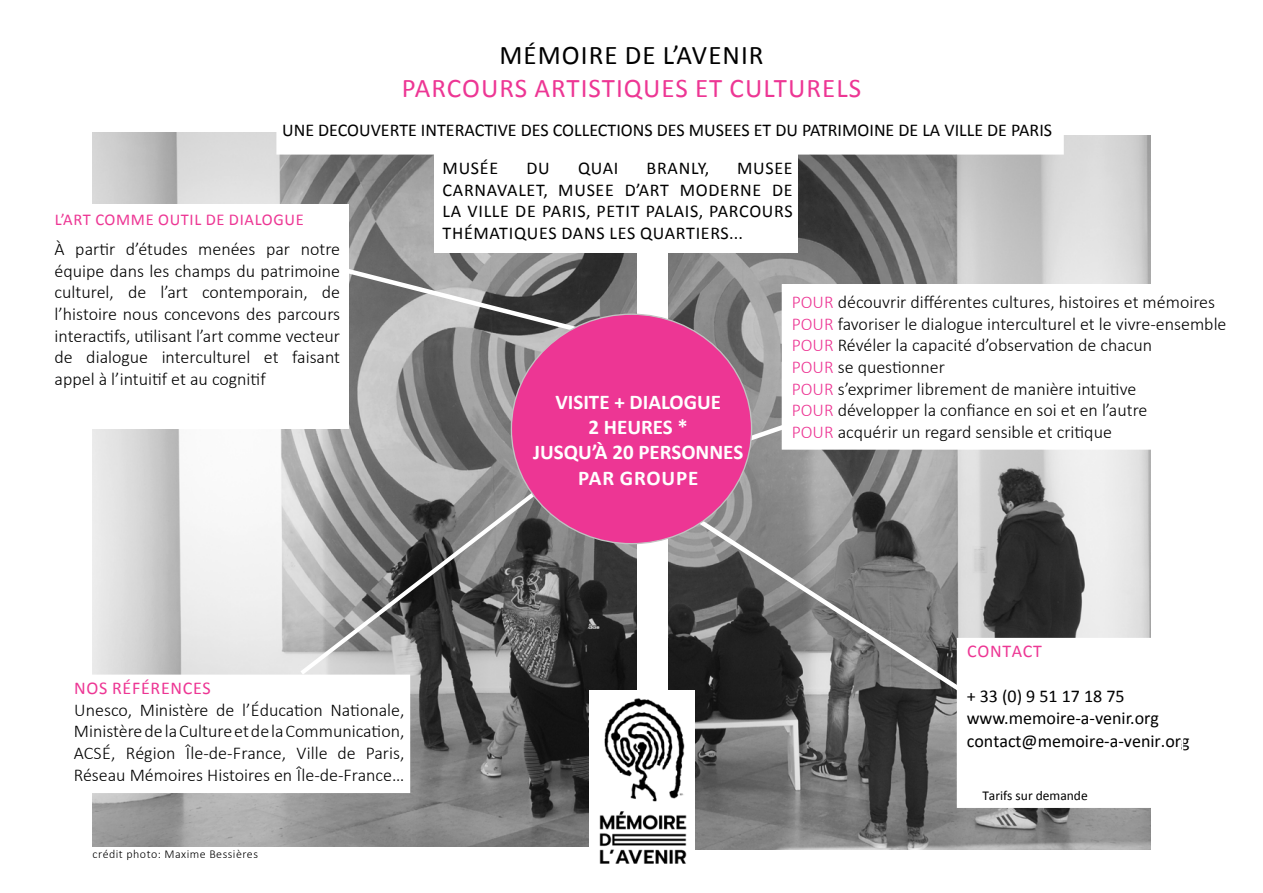
<style>
.page{position:relative;width:1263px;height:893px;background:#fff}
.page>*{position:absolute;margin:0;border:0;box-sizing:border-box;transform-origin:0 0}
.t1{font:27px "Calibri";letter-spacing:.04em;color:#ed3694}
.t2{font:27px "Calibri";letter-spacing:.04em;color:#000}
.t3{font:700 21px "Calibri";color:#fff}
.t4{font:300 18px/21.6px "Calibri";color:#000;text-align:justify}
.t5{font:18px/22.4px "Calibri";color:#000}
.t6{font:18px/21.6px "Calibri";letter-spacing:.04em;color:#000}
.t7{font:18px "Calibri";letter-spacing:.04em;color:#ed3694}
.t8{font:16.5px "Calibri";color:#ed3694}
.t9{font:13.5px "Calibri";color:#000}
.t10{font:300 12px "Calibri";letter-spacing:.04em;color:#000}
.s1{color:#ed3694}
</style>
<div class="page">
<img style="left:668px;top:135px;width:482px;height:714px">
<img style="left:93px;top:132px;width:543px;height:714px">
<svg style="left:689px;top:513px;width:422px;height:276px;background:#6e6e6e"></svg>
<svg style="left:740px;top:381px;width:167px;height:72px;background:#9b9b9b"></svg>
<svg style="left:296px;top:465px;width:274px;height:214px;background:#7f7f7f"></svg>
<svg style="left:349px;top:215px;width:236px;height:121px;background:#8a8a8a"></svg>
<div style="left:277px;top:122px;width:786px;height:32px;background:#fff"></div>
<div style="left:276px;top:121px;width:788px;height:34px;border:2px solid #fff"></div>
<div style="left:434px;top:153px;width:363px;height:100px;background:#fff"></div>
<div style="left:957px;top:639px;width:225px;height:168px;background:#fff"></div>
<div style="left:65px;top:675px;width:344px;height:117px;background:#fff"></div>
<div style="left:46px;top:205px;width:303px;height:224px;background:#fff"></div>
<div style="left:511px;top:314px;width:240px;height:230px;background:#ed3694;border-radius:50%"></div>
<div style="left:782px;top:285px;width:453px;height:164px;background:#fff"></div>
<img style="left:589px;top:691px;width:106px;height:173px">
<h1 class="t2" style="left:499px;top:38px;width:266px">MÉMOIRE DE L’AVENIR</h1>
<h1 class="t1" style="left:402px;top:71px;width:461px">PARCOURS ARTISTIQUES ET CULTURELS</h1>
<p class="t5" style="left:282px;top:119px;width:771px">UNE DECOUVERTE INTERACTIVE DES COLLECTIONS DES MUSEES ET DU PATRIMOINE DE LA VILLE DE PARIS</p>
<p class="t8" style="left:55px;top:209px;width:19px">L’ART</p>
<p class="t8" style="left:95px;top:209px;width:13px">COMME</p>
<p class="t8" style="left:158px;top:209px;width:10px">OUTIL</p>
<p class="t8" style="left:206px;top:209px;width:33px">DE DIALO</p>
<p class="t8" style="left:274px;top:209px;width:21px">GUE</p>
<p class="t4" style="left:55px;top:238px;width:287px">À partir d’études menées par notre équipe dans les champs du patrimoine culturel, de l’art contemporain, de l’histoire nous concevons des parcours interactifs, utilisant l’art comme vecteur de dialogue interculturel et faisant appel à l’intuitif et au cognitif</p>
<p class="t5" style="left:443px;top:157px;width:55px">MUSÉE</p>
<p class="t5" style="left:526px;top:157px;width:25px">DU</p>
<p class="t5" style="left:578px;top:157px;width:42px">QUAI</p>
<p class="t5" style="left:646px;top:157px;width:64px">BRANLY,</p>
<p class="t6" style="left:443px;top:157px;width:352px;text-indent:294px">MUSEE<br>CARNAVALET, MUSEE D’ART MODERNE DE<br>LA VILLE</p>
<p class="t5" style="left:515px;top:200px;width:37px">DE PARIS</p>
<p class="t6" style="left:586px;top:201px;width:135px">, PETIT PALAIS, PARCOURS</p>
<p class="t5" style="left:443px;top:222px;width:42px">THÉMATIQUES</p>
<p class="t5" style="left:561px;top:222px;width:12px">DANS</p>
<p class="t5" style="left:609px;top:222px;width:9px">LES</p>
<p class="t5" style="left:640px;top:222px;width:11px">QUARTIERS</p>
<p class="t5" style="left:729px;top:222px;width:15px">...</p>
<p class="t3" style="left:555px;top:388px;width:167px">VISITE + DIALOGUE</p>
<p class="t3" style="left:588px;top:414px;width:101px">2 HEURES *</p>
<p class="t3" style="left:533px;top:439px;width:211px">JUSQU’À 20 PERSONNES</p>
<p class="t3" style="left:578px;top:464px;width:13px">PAR</p>
<p class="t3" style="left:620px;top:464px;width:14px">GROUPE</p>
<p class="t4" style="left:792px;top:291px;width:436px;text-align:left"><span class="s1">POUR</span> découvrir différentes cultures, histoires et mémoires <span class="s1">POUR</span> favoriser le dialogue interculturel et le vivre-ensemble <span class="s1">POUR</span> Révéler la capacité d’observation de chacun<br><span class="s1">POUR</span> se questionner<br><span class="s1">POUR</span> s’exprimer librement de manière intuitive<br><span class="s1">POUR</span> développer la confiance en soi et en l’autre<br><span class="s1">POUR</span> acquérir un regard sensible et critique</p>
<p class="t7" style="left:74px;top:677px;width:88px">NOS RÉFÉRENCES</p>
<p class="t4" style="left:74px;top:699px;width:332px">Unesco, Ministère de l’éducation Nationale, Ministère de la Culture et de la Communication, ACSé, région île-de-france, ville de Paris, Réseau Mémoires Histoires en île-de-France…</p>
<p class="t10" style="left:93px;top:847px;width:167px">crédit photo: Maxime Bessières</p>
<p class="t7" style="left:967px;top:640px;width:76px">CONTACT</p>
<p class="t5" style="left:967px;top:685px;width:224px">+ 33 (0) 9 51 17 18 75<br>WWW.MEMOIRE-A-VENIR.ORG<br>CONTACT@MEMOIRE-A-VENIR.ORG</p>
<p class="t9" style="left:982px;top:787px;width:107px">TARIFS SUR DEMANDE</p>
</div>
